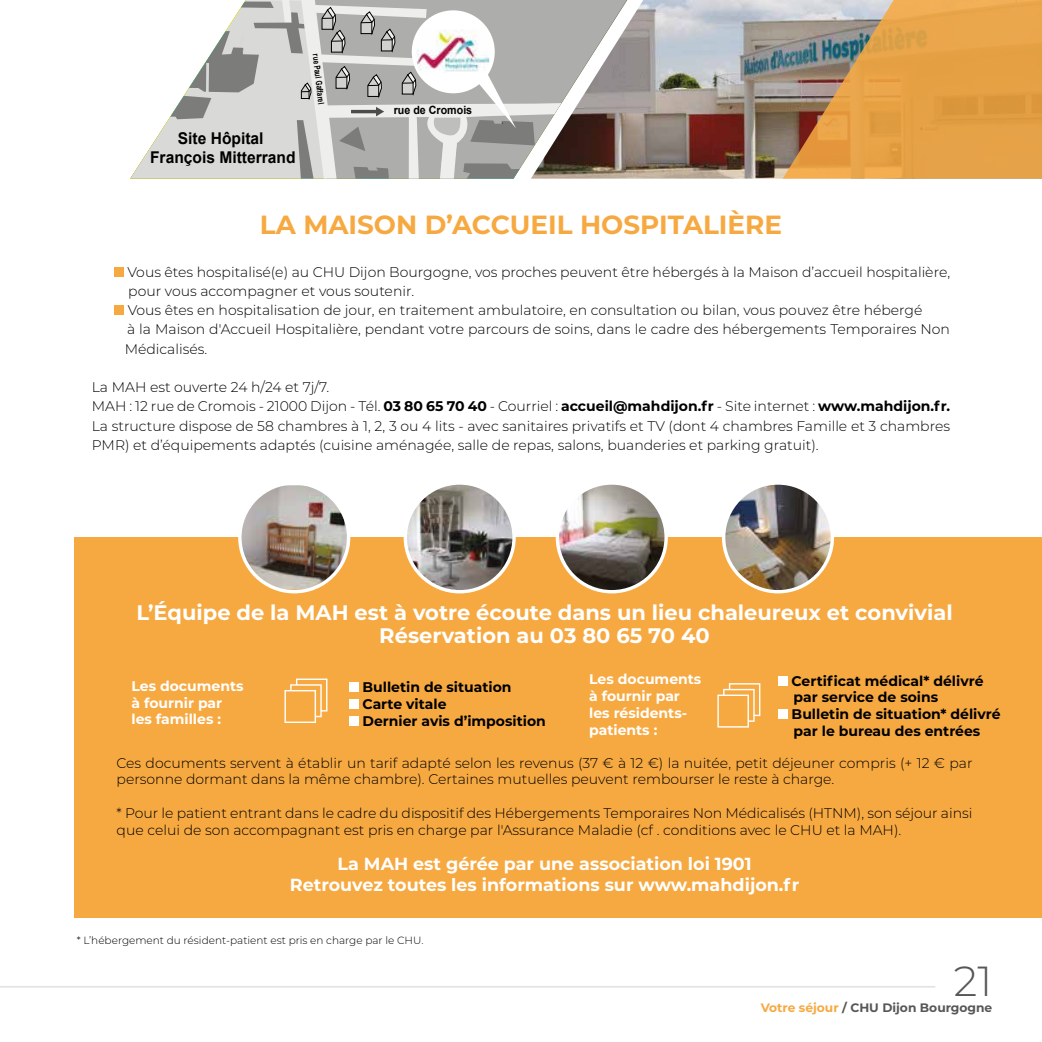
<style>
.page{position:relative;width:1042px;height:1042px;background:#fff}
.page>*{position:absolute;margin:0;border:0;box-sizing:border-box;transform-origin:0 0}
.t1{font:300 42px "Montserrat";color:#575756}
.t2{font:700 26.25px "Montserrat";color:#f7a941}
.t3{font:700 21px/22.4px "Montserrat";color:#fff;text-align:center}
.t4{font:700 17.5px/21px "Montserrat";color:#fff;text-align:center}
.t5{font:700 16.28px/18.9px "Arial";color:#000;text-align:center;scale:.96 1}
.t6{font:300 14px/19.2px "Montserrat";color:#000}
.t7{font:700 14px/16.8px "Montserrat";color:#000}
.t8{font:700 14px/16.8px "Montserrat";color:#fff}
.t9{font:700 12.25px "Montserrat";color:#575756}
.t10{font:700 11.38px "Arial";letter-spacing:-.01em;color:#000;scale:.94 1}
.t11{font:300 10.5px "Montserrat";color:#000}
.t12{font:700 8.58px "Arial";color:#000;scale:.73 1}
.s1{font-weight:700}
.s2{color:#f7a941}
</style>
<div class="page">
<hr style="left:0;top:986px;width:935px;height:1px;background:#e3e3e3">
<div style="left:114px;top:267px;width:10px;height:9px;background:#f7a941"></div>
<div style="left:114px;top:305px;width:10px;height:10px;background:#f7a941"></div>
<div style="left:74px;top:537px;width:968px;height:381px;background:#f7a941"></div>
<img style="left:643px;top:0;width:140px;height:179px">
<svg style="left:783px;top:0;width:259px;height:179px;background:#d59d55"></svg>
<svg style="left:284px;top:678px;width:43px;height:45px"></svg>
<svg style="left:717px;top:683px;width:43px;height:44px"></svg>
<img style="left:240px;top:485px;width:109px;height:104px">
<div style="left:238px;top:481px;width:112px;height:112px;border:3px solid #fff;border-radius:50%"></div>
<img style="left:405px;top:483px;width:109px;height:109px;border-radius:54px">
<div style="left:404px;top:481px;width:112px;height:112px;border:3px solid #fff;border-radius:50%"></div>
<img style="left:557px;top:483px;width:109px;height:109px;border-radius:54px">
<div style="left:556px;top:481px;width:112px;height:112px;border:3px solid #fff;border-radius:50%"></div>
<img style="left:723px;top:483px;width:109px;height:109px;border-radius:54px">
<div style="left:722px;top:481px;width:112px;height:112px;border:3px solid #fff;border-radius:50%"></div>
<div style="left:348px;top:682px;width:10px;height:10px;background:#fff"></div>
<div style="left:348px;top:699px;width:10px;height:10px;background:#fff"></div>
<div style="left:348px;top:716px;width:10px;height:10px;background:#fff"></div>
<div style="left:778px;top:675px;width:10px;height:10px;background:#fff"></div>
<div style="left:778px;top:709px;width:10px;height:10px;background:#fff"></div>
<svg style="left:130px;top:0;width:513px;height:179px"></svg>
<div style="left:414px;top:14px;width:77px;height:77px;background:#fff;border-radius:50%"></div>
<img style="left:416px;top:30px;width:73px;height:43px">
<p class="t5" style="left:150px;top:129px;width:153px">Site Hôpital<br>François Mitterrand</p>
<p class="t12" style="left:321px;top:53px;width:70px;rotate:83deg">rue Paul Gaffarel</p>
<p class="t10" style="left:394px;top:102px;width:85px">rue de Cromois</p>
<h2 class="t2" style="left:260px;top:206px;width:524px">LA MAISON D’ACCUEIL HOSPITALIÈRE</h2>
<p class="t6" style="left:125px;top:261px;width:827px">Vous êtes hospitalisé(e) au CHU Dijon Bourgogne, vos proches peuvent être hébergés à la Maison d’accueil hospitalière, pour vous accompagner et vous soutenir.<br>Vous êtes en hospitalisation de jour, en traitement ambulatoire, en consultation ou bilan, vous pouvez être hébergé<br>à la Maison d'Accueil Hospitalière, pendant votre parcours de soins, dans le cadre des hébergements Temporaires Non Médicalisés.</p>
<p class="t6" style="left:92px;top:377px;width:860px">La MAH est ouverte 24 h/24 et 7j/7.<br>MAH : 12 rue de Cromois - 21000 Dijon - Tél. <span class="s1">03 80 65 70 40</span> - Courriel : <span class="s1">accueil@mahdijon.fr</span> - Site internet : <span class="s1">www.mahdijon.fr.<br></span>La structure dispose de 58 chambres à 1, 2, 3 ou 4 lits - avec sanitaires privatifs et TV (dont 4 chambres Famille et 3 chambres PMR) et d’équipements adaptés (cuisine aménagée, salle de repas, salons, buanderies et parking gratuit).</p>
<h3 class="t3" style="left:136px;top:601px;width:818px">L’Équipe de la MAH est à votre écoute dans un lieu chaleureux et convivial<br>Réservation au 03 80 65 70 40</h3>
<p class="t8" style="left:131px;top:677px;width:114px">Les documents à fournir par les familles :</p>
<p class="t8" style="left:589px;top:670px;width:114px">Les documents à fournir par les résidents&shy;patients :</p>
<p class="t7" style="left:362px;top:678px;width:185px">Bulletin de situation<br>Carte vitale<br>Dernier avis d’imposition</p>
<p class="t7" style="left:791px;top:671px;width:210px">Certificat médical* délivré par service de soins<br>Bulletin de situation* délivré par le bureau des entrées</p>
<p class="t6" style="left:117px;top:754px;width:857px;line-height:16.8px">Ces documents servent à établir un tarif adapté selon les revenus (37 € à 12 €) la nuitée, petit déjeuner compris (+ 12 € par personne dormant dans la même chambre). Certaines mutuelles peuvent rembourser le reste à charge.</p>
<p class="t6" style="left:117px;top:804px;width:857px;line-height:16.8px">* Pour le patient entrant dans le cadre du dispositif des Hébergements Temporaires Non Médicalisés (HTNM), son séjour ainsi que celui de son accompagnant est pris en charge par l'Assurance Maladie (cf . conditions avec le CHU et la MAH).</p>
<p class="t4" style="left:290px;top:852px;width:511px">La MAH est gérée par une association loi 1901<br>Retrouvez toutes les informations sur www.mahdijon.fr</p>
<p class="t11" style="left:77px;top:933px;width:348px">* L’hébergement du résident-patient est pris en charge par le CHU.</p>
<h1 class="t1" style="left:954px;top:952px;width:40px">21</h1>
<p class="t9" style="left:761px;top:999px;width:233px"><span class="s2">Votre séjour</span> / CHU Dijon Bourgogne</p>
</div>
